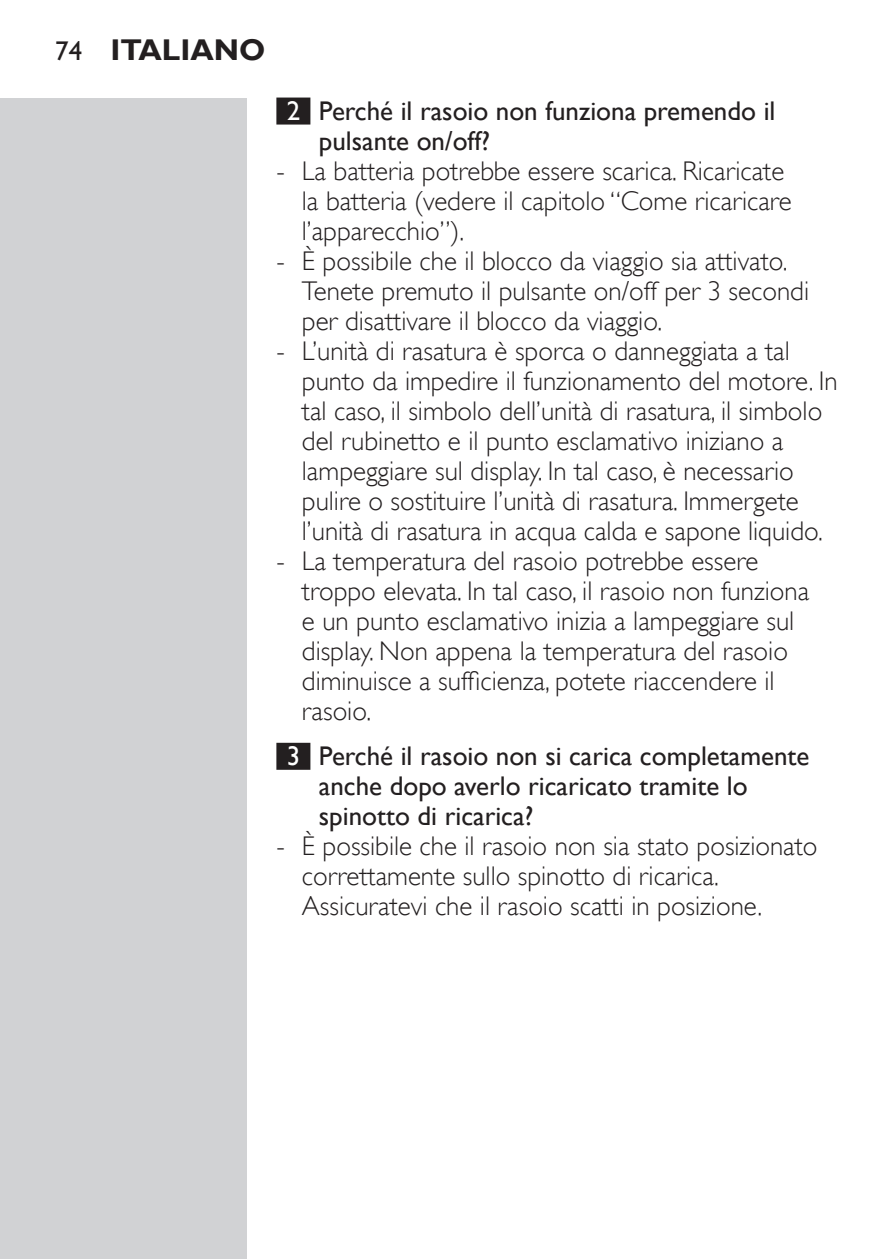
<style>
.page{position:relative;width:893px;height:1259px;background:#fff}
.page>*{position:absolute;margin:0;border:0;box-sizing:border-box;transform-origin:0 0}
.t1{font:700 30px "Gill Sans Alt One WGL";color:#231f20}
.t2{font:27px/30px "Gill Sans Alt One WGL Light";color:#231f20}
.t3{font:27px/30px "Gill Sans Alt One WGL";color:#231f20}
.s1{font-weight:400;font-size:27px}
.s2{color:#fff}
</style>
<div class="page">
<div style="left:0;top:98px;width:247px;height:1161px;background:#d1d2d4"></div>
<hr style="left:892px;top:98px;width:1px;height:1161px;background:#d1d2d4">
<div style="left:276px;top:98px;width:34px;height:27px;background:#231f20"></div>
<div style="left:276px;top:743px;width:34px;height:27px;background:#231f20"></div>
<p class="t1" style="left:55px;top:37px;width:212px"><span class="s1">74</span> ITALIANO</p>
<p class="t3" style="left:319px;top:98px;width:458px;text-indent:-32px"><span class="s2">2</span> Perché il rasoio non funziona premendo il pulsante on/off?</p>
<p class="t2" style="left:302px;top:158px;width:537px">La batteria potrebbe essere scarica. Ricaricate<br>la batteria (vedere il capitolo “Come ricaricare l’apparecchio”).<br>È possibile che il blocco da viaggio sia attivato.<br>Tenete premuto il pulsante on/off per 3 secondi per disattivare il blocco da viaggio.<br>L’unità di rasatura è sporca o danneggiata a tal punto da impedire il funzionamento del motore. In tal caso, il simbolo dell’unità di rasatura, il simbolo del rubinetto e il punto esclamativo iniziano a lampeggiare sul display. In tal caso, è necessario pulire o sostituire l’unità di rasatura. Immergete l’unità di rasatura in acqua calda e sapone liquido.<br>La temperatura del rasoio potrebbe essere troppo elevata. In tal caso, il rasoio non funziona<br>e un punto esclamativo inizia a lampeggiare sul display. Non appena la temperatura del rasoio diminuisce a sufficienza, potete riaccendere il rasoio.</p>
<p class="t3" style="left:319px;top:743px;width:492px">Perché il rasoio non si carica completamente anche dopo averlo ricaricato tramite lo spinotto di ricarica?</p>
<p class="t2" style="left:302px;top:833px;width:517px">È possibile che il rasoio non sia stato posizionato correttamente sullo spinotto di ricarica.<br>Assicuratevi che il rasoio scatti in posizione.</p>
<p class="t2" style="left:276px;top:158px;width:10px">-</p>
<p class="t2" style="left:276px;top:248px;width:10px">-</p>
<p class="t2" style="left:276px;top:338px;width:10px">-</p>
<p class="t2" style="left:276px;top:548px;width:10px">-</p>
<p class="t2" style="left:276px;top:833px;width:10px">-</p>
</div>
